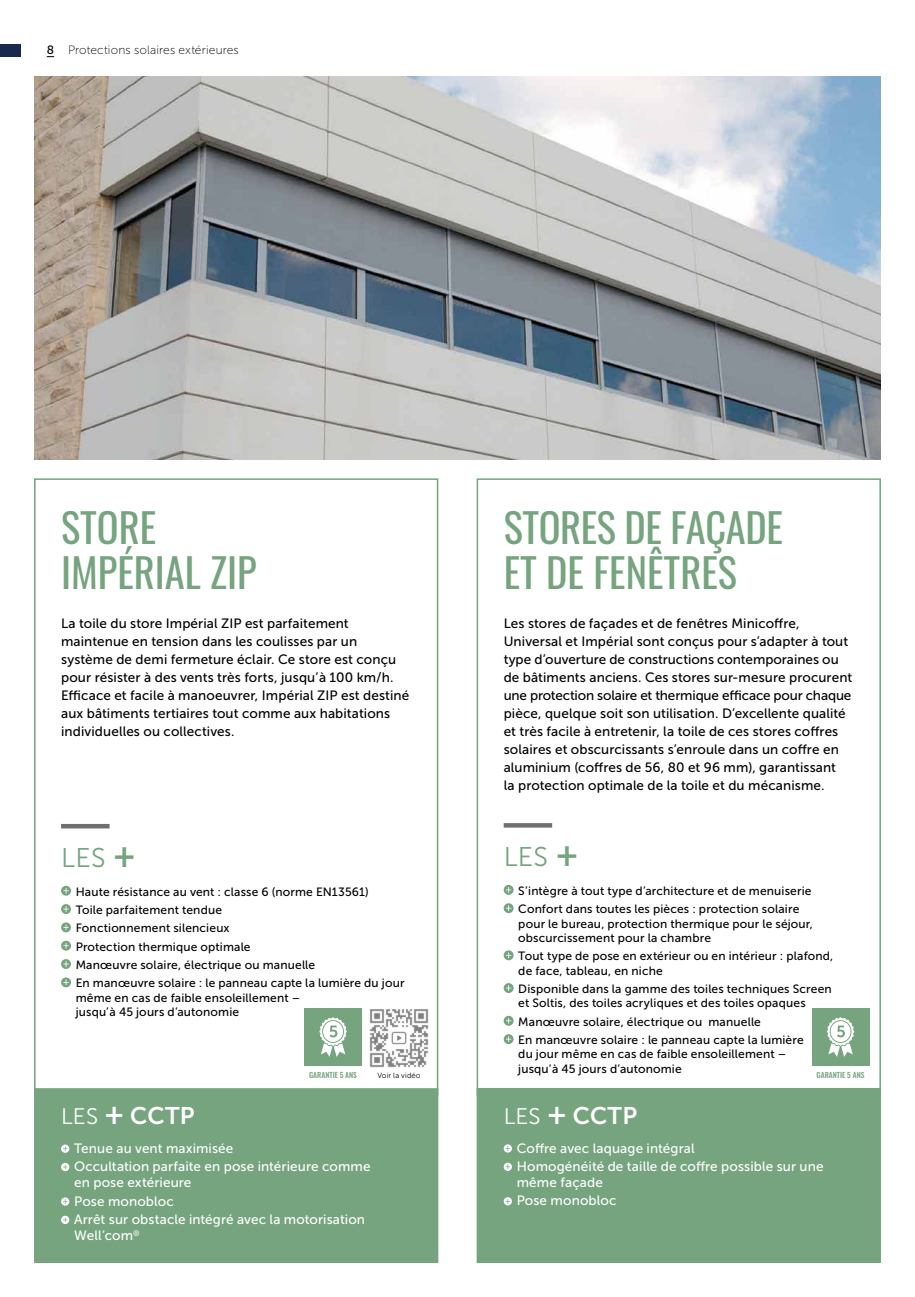
<style>
.page{position:relative;width:915px;height:1297px;background:#fff}
.page>*{position:absolute;margin:0;border:0;box-sizing:border-box;transform-origin:0 0}
.t1{font:40.5px/45px "Oswald";color:#75a47e}
.t2{font:27px "Museo Sans 300";letter-spacing:.01em;color:#75a47e}
.t3{font:24px "Museo Sans 700";letter-spacing:.01em;color:#fff}
.t4{font:13.5px/18px "Museo Sans 500";letter-spacing:.01em;color:#000}
.t5{font:13.5px/18.3px "Museo Sans 500";letter-spacing:.01em;color:#fff}
.t6{font:12px/18.3px "Museo Sans 500";letter-spacing:.015em;color:#000}
.t7{font:12px "Museo Sans 100";letter-spacing:.015em;color:#000}
.t8{font:500 7.5px "Oswald";color:#75a47e}
.t9{font:7.5px "Museo Sans 300";letter-spacing:.025em;color:#000}
.s1{font-family:"Museo Sans 500"}
.s2{font-family:"Museo Sans 700";font-size:34.5px}
.s3{font-family:"Museo Sans 300";font-size:22.5px}
.s4{font-size:30px}
</style>
<div class="page">
<div style="left:503px;top:823px;width:49px;height:5px;background:#706f6f"></div>
<svg style="left:503px;top:885px;width:10px;height:10px"></svg>
<svg style="left:506px;top:887px;width:5px;height:6px"></svg>
<svg style="left:503px;top:903px;width:10px;height:10px"></svg>
<svg style="left:506px;top:905px;width:5px;height:6px"></svg>
<svg style="left:503px;top:950px;width:10px;height:10px"></svg>
<svg style="left:506px;top:952px;width:5px;height:6px"></svg>
<svg style="left:503px;top:983px;width:10px;height:10px"></svg>
<svg style="left:506px;top:985px;width:5px;height:6px"></svg>
<svg style="left:503px;top:1016px;width:10px;height:10px"></svg>
<svg style="left:506px;top:1018px;width:5px;height:6px"></svg>
<svg style="left:503px;top:1034px;width:10px;height:10px"></svg>
<svg style="left:506px;top:1036px;width:5px;height:6px"></svg>
<hr style="left:61px;top:824px;width:48px;height:4px;background:#706f6f">
<svg style="left:61px;top:886px;width:10px;height:10px"></svg>
<svg style="left:63px;top:888px;width:6px;height:5px"></svg>
<div style="left:61px;top:904px;width:10px;height:10px;background:#75a47e;border-radius:50%"></div>
<svg style="left:63px;top:906px;width:6px;height:6px"></svg>
<svg style="left:61px;top:922px;width:10px;height:10px"></svg>
<svg style="left:63px;top:924px;width:6px;height:6px"></svg>
<svg style="left:61px;top:941px;width:10px;height:10px"></svg>
<svg style="left:63px;top:943px;width:6px;height:5px"></svg>
<div style="left:61px;top:959px;width:10px;height:10px;background:#75a47e;border-radius:50%"></div>
<svg style="left:63px;top:961px;width:6px;height:6px"></svg>
<svg style="left:61px;top:977px;width:10px;height:10px"></svg>
<svg style="left:63px;top:979px;width:6px;height:6px"></svg>
<img style="left:369px;top:1009px;width:60px;height:59px">
<div style="left:304px;top:1008px;width:57px;height:58px;background:#75a47e"></div>
<svg style="left:319px;top:1017px;width:27px;height:40px"></svg>
<div style="left:811px;top:1008px;width:57px;height:58px;background:#75a47e"></div>
<svg style="left:827px;top:1017px;width:27px;height:40px"></svg>
<div style="left:477px;top:1089px;width:402px;height:173px;background:#75a47e"></div>
<svg style="left:503px;top:1144px;width:8px;height:8px"></svg>
<svg style="left:505px;top:1146px;width:5px;height:5px"></svg>
<svg style="left:503px;top:1163px;width:8px;height:8px"></svg>
<svg style="left:505px;top:1164px;width:5px;height:5px"></svg>
<svg style="left:503px;top:1197px;width:8px;height:8px"></svg>
<svg style="left:505px;top:1199px;width:5px;height:5px"></svg>
<div style="left:476px;top:1088px;width:404px;height:175px;border:2px solid #75a47e"></div>
<div style="left:35px;top:1089px;width:402px;height:173px;background:#75a47e"></div>
<svg style="left:61px;top:1144px;width:8px;height:9px"></svg>
<svg style="left:63px;top:1146px;width:4px;height:5px"></svg>
<svg style="left:61px;top:1163px;width:8px;height:8px"></svg>
<svg style="left:63px;top:1165px;width:4px;height:4px"></svg>
<svg style="left:61px;top:1197px;width:8px;height:9px"></svg>
<svg style="left:63px;top:1199px;width:4px;height:5px"></svg>
<svg style="left:61px;top:1216px;width:8px;height:8px"></svg>
<svg style="left:63px;top:1217px;width:4px;height:5px"></svg>
<div style="left:34px;top:1088px;width:404px;height:175px;border:2px solid #75a47e"></div>
<img style="left:34px;top:77px;width:846px;height:382px">
<div style="left:0;top:45px;width:21px;height:12px;background:#1a2a4f"></div>
<p class="t7" style="left:47px;top:43px;width:193px"><span class="s1">8</span> Protections solaires extérieures</p>
<h1 class="t1" style="left:61px;top:501px;width:197px">STORE<br>IMPÉRIAL ZIP</h1>
<p class="t4" style="left:61px;top:615px;width:349px">La toile du store Impérial ZIP est parfaitement maintenue en tension dans les coulisses par un système de demi fermeture éclair. Ce store est conçu pour résister à des vents très forts, jusqu’à 100 km/h.<br>Efficace et facile à manoeuvrer, Impérial ZIP est destiné aux bâtiments tertiaires tout comme aux habitations individuelles ou collectives.</p>
<h1 class="t1" style="left:503px;top:501px;width:281px">STORES DE FAÇADE<br>ET DE FENÊTRES</h1>
<p class="t4" style="left:503px;top:615px;width:350px">Les stores de façades et de fenêtres Minicoffre, Universal et Impérial sont conçus pour s’adapter à tout type d’ouverture de constructions contemporaines ou de bâtiments anciens. Ces stores sur-mesure procurent une protection solaire et thermique efficace pour chaque pièce, quelque soit son utilisation. D’excellente qualité et très facile à entretenir, la toile de ces stores coffres solaires et obscurcissants s’enroule dans un coffre en aluminium (coffres de 56, 80 et 96 mm), garantissant<br>la protection optimale de la toile et du mécanisme.</p>
<h2 class="t2" style="left:503px;top:842px;width:76px">LES <span class="s2">+</span></h2>
<p class="t6" style="left:518px;top:881px;width:294px">S’intègre à tout type d’architecture et de menuiserie<br>Confort dans toutes les pièces : protection solaire</p>
<p class="t6" style="left:518px;top:916px;width:296px;line-height:14.4px">pour le bureau, protection thermique pour le séjour, obscurcissement pour la chambre</p>
<p class="t6" style="left:518px;top:949px;width:316px;line-height:14.4px">Tout type de pose en extérieur ou en intérieur : plafond, de face, tableau, en niche</p>
<p class="t6" style="left:518px;top:982px;width:315px;line-height:14.4px">Disponible dans la gamme des toiles techniques Screen et Soltis, des toiles acryliques et des toiles opaques</p>
<p class="t6" style="left:518px;top:1012px;width:287px">Manœuvre solaire, électrique ou manuelle<br>En manœuvre solaire : le panneau capte la lumière</p>
<p class="t6" style="left:518px;top:1047px;width:269px;line-height:14.4px">du jour même en cas de faible ensoleillement – jusqu’à 45 jours d’autonomie</p>
<h2 class="t2" style="left:61px;top:843px;width:76px">LES <span class="s2">+</span></h2>
<p class="t6" style="left:76px;top:882px;width:330px">Haute résistance au vent : classe 6 (norme EN13561)<br>Toile parfaitement tendue<br>Fonctionnement silencieux<br>Protection thermique optimale<br>Manœuvre solaire, électrique ou manuelle<br>En manœuvre solaire : le panneau capte la lumière du jour</p>
<p class="t6" style="left:76px;top:990px;width:226px;line-height:14.4px">même en cas de faible ensoleillement – jusqu’à 45 jours d’autonomie</p>
<p class="t8" style="left:309px;top:1068px;width:49px">GARANTIE 5 ANS</p>
<p class="t9" style="left:377px;top:1072px;width:45px">Voir la vidéo</p>
<p class="t8" style="left:816px;top:1068px;width:49px">GARANTIE 5 ANS</p>
<h3 class="t3" style="left:503px;top:1102px;width:135px"><span class="s3">LES</span> <span class="s4">+</span> CCTP</h3>
<p class="t5" style="left:516px;top:1139px;width:308px">Coffre avec laquage intégral<br>Homogénéité de taille de coffre possible sur une</p>
<p class="t5" style="left:516px;top:1173px;width:101px">même façade<br>Pose monobloc</p>
<h3 class="t3" style="left:61px;top:1102px;width:135px"><span class="s3">LES</span> <span class="s4">+</span> CCTP</h3>
<p class="t5" style="left:74px;top:1139px;width:298px">Tenue au vent maximisée<br>Occultation parfaite en pose intérieure comme</p>
<p class="t5" style="left:74px;top:1173px;width:292px">en pose extérieure<br>Pose monobloc<br>Arrêt sur obstacle intégré avec la motorisation</p>
<p class="t5" style="left:74px;top:1226px;width:67px">Well’com<sup>®</sup></p>
</div>
